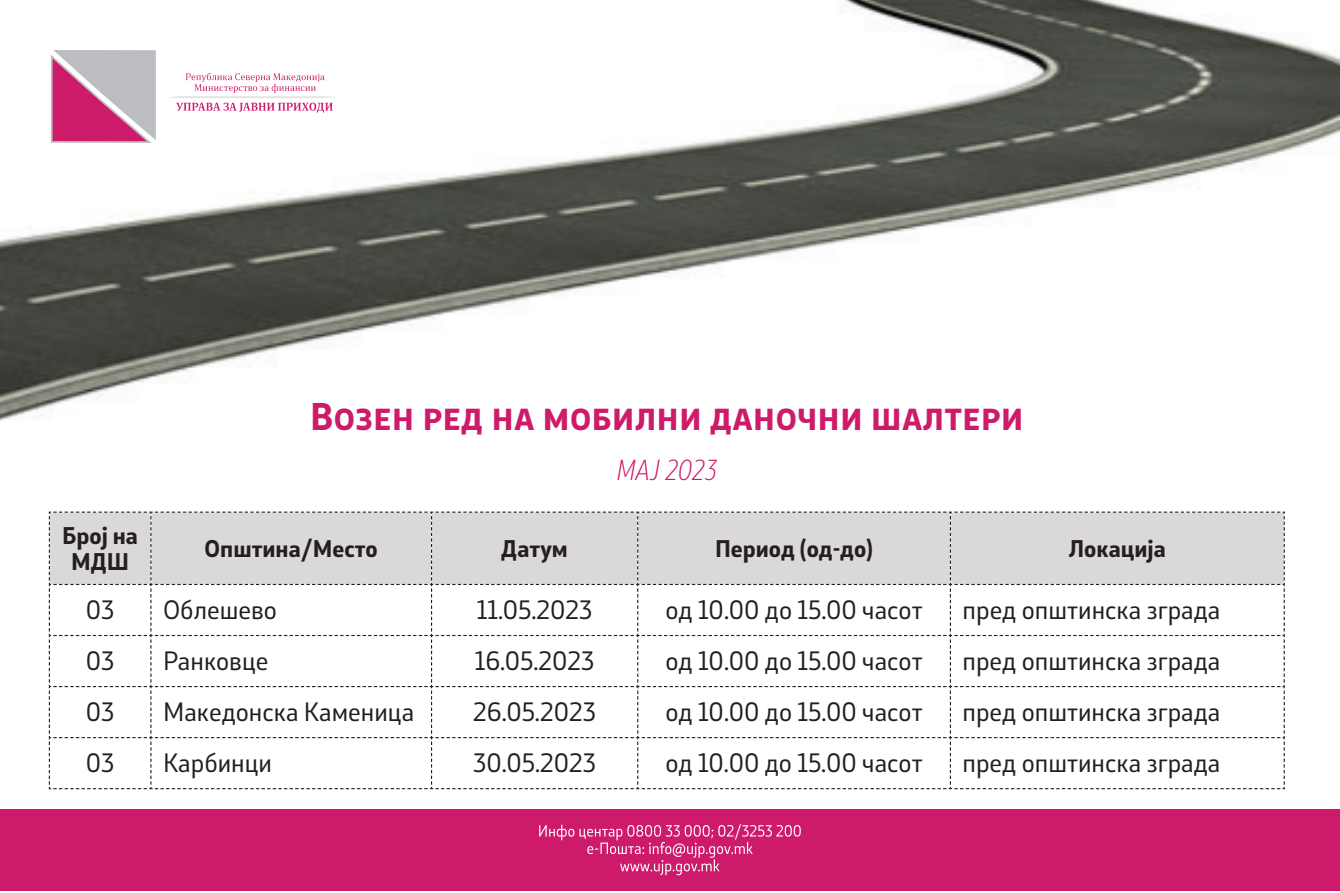
<style>
.page{position:relative;width:1340px;height:893px;background:#fff}
.page>*{position:absolute;margin:0;border:0;box-sizing:border-box;transform-origin:0 0}
.t1{font:700 36px "Stobi Sans";color:#ce1b69}
.t2{font:300 27px "Stobi Sans Cn It";color:#ce1b69}
.t3{font:24.75px "Stobi Sans";color:#231f20}
.t4{font:700 22.5px/25.9px "Stobi Sans";color:#231f20;text-align:center}
</style>
<div class="page">
<img style="left:0;top:0;width:1339px;height:421px">
<svg style="left:48px;top:511px;width:1237px;height:278px"></svg>
<div style="left:0;top:809px;width:1339px;height:81px;background:#ce1a6b"></div>
<svg style="left:539px;top:824px;width:261px;height:51px"></svg>
<div style="left:38px;top:38px;width:316px;height:115px;background:#fff"></div>
<svg style="left:51px;top:50px;width:105px;height:93px;background:#c781a2"></svg>
<svg style="left:168px;top:73px;width:169px;height:40px"></svg>
<h1 class="t1" style="left:310px;top:392px;width:715px">Возен ред на мобилни даночни шалтери</h1>
<p class="t2" style="left:617px;top:451px;width:102px">МАЈ 2023</p>
<p class="t4" style="left:62px;top:522px;width:77px">Број на<br>МДШ</p>
<p class="t4" style="left:205px;top:535px;width:175px">Општина/Место</p>
<p class="t4" style="left:501px;top:535px;width:68px">Датум</p>
<p class="t4" style="left:715px;top:535px;width:159px">Период (од-до)</p>
<p class="t4" style="left:1068px;top:535px;width:99px">Локација</p>
<p class="t3" style="left:86px;top:593px;width:30px">03</p>
<p class="t3" style="left:163px;top:593px;width:115px">Облешево</p>
<p class="t3" style="left:477px;top:593px;width:117px">11.05.2023</p>
<p class="t3" style="left:665px;top:593px;width:259px">од 10.00 до 15.00 часот</p>
<p class="t3" style="left:962px;top:593px;width:259px">пред општинска зграда</p>
<p class="t3" style="left:86px;top:644px;width:30px">03</p>
<p class="t3" style="left:163px;top:644px;width:107px">Ранковце</p>
<p class="t3" style="left:475px;top:644px;width:121px">16.05.2023</p>
<p class="t3" style="left:665px;top:644px;width:259px">од 10.00 до 15.00 часот</p>
<p class="t3" style="left:962px;top:644px;width:259px">пред општинска зграда</p>
<p class="t3" style="left:86px;top:695px;width:30px">03</p>
<p class="t3" style="left:163px;top:695px;width:253px">Македонска Каменица</p>
<p class="t3" style="left:473px;top:695px;width:124px">26.05.2023</p>
<p class="t3" style="left:665px;top:695px;width:259px">од 10.00 до 15.00 часот</p>
<p class="t3" style="left:962px;top:695px;width:259px">пред општинска зграда</p>
<p class="t3" style="left:86px;top:746px;width:30px">03</p>
<p class="t3" style="left:163px;top:746px;width:110px">Карбинци</p>
<p class="t3" style="left:473px;top:746px;width:124px">30.05.2023</p>
<p class="t3" style="left:665px;top:746px;width:259px">од 10.00 до 15.00 часот</p>
<p class="t3" style="left:962px;top:746px;width:259px">пред општинска зграда</p>
</div>
